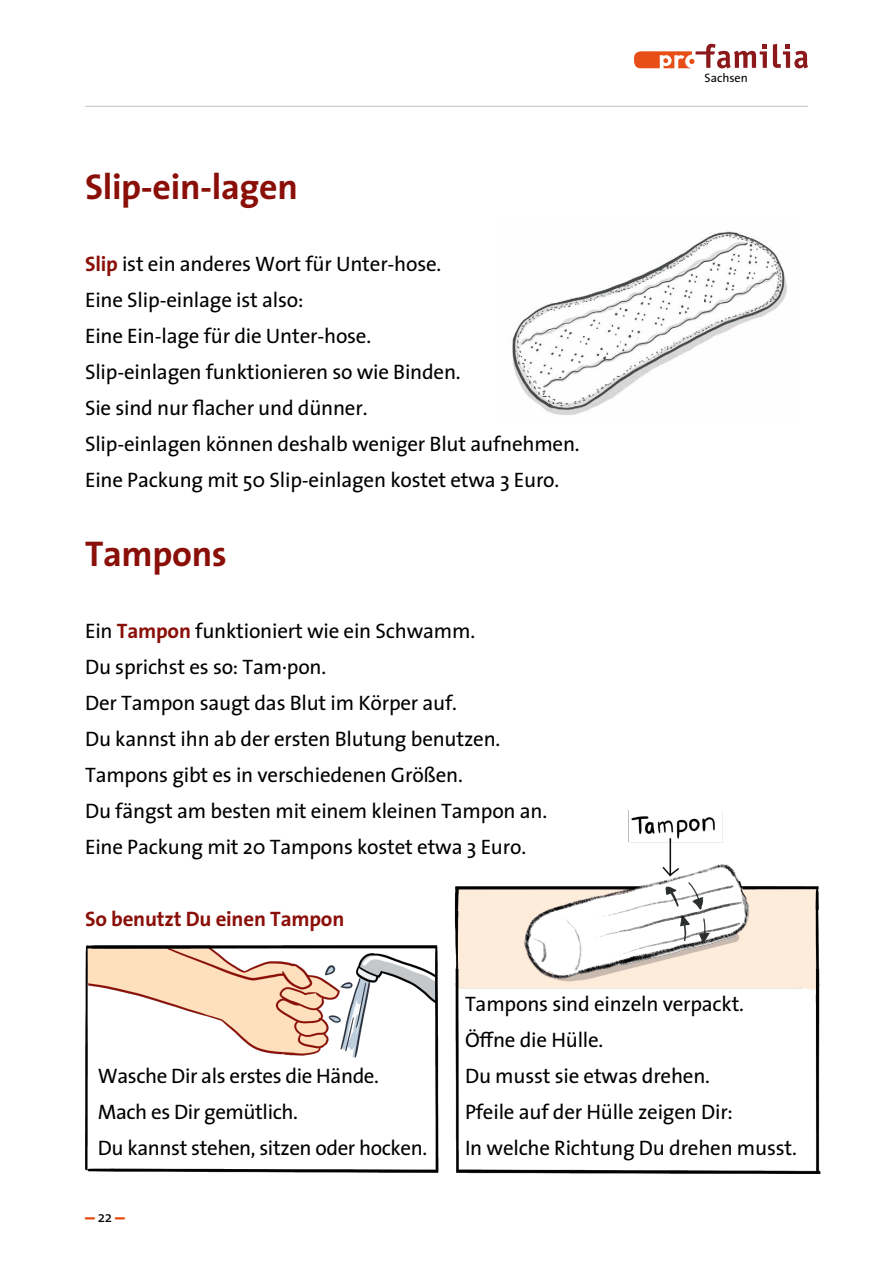
<style>
.page{position:relative;width:893px;height:1263px;background:#fff}
.page>*{position:absolute;margin:0;border:0;box-sizing:border-box;transform-origin:0 0}
.t1{font:36px "The Sans 7 Bold Plain";letter-spacing:-.01em;color:#8a0f08}
.t2{font:21px/36px "The Sans 5";letter-spacing:-.01em;color:#000}
.t3{font:21px "The Sans 7 Bold Plain";letter-spacing:-.01em;color:#8a0f08}
.t4{font:19.5px "The Sans 7 Bold Plain";color:#e84810}
.t5{font:12.3px "The Sans 5";color:#010203}
.s1{font-family:"The Sans 7 Bold Plain";color:#8a0f08}
.s2{font-family:"The Sans 5";font-size:15px;color:#000}
</style>
<div class="page">
<svg style="left:773px;top:44px;width:35px;height:24px"></svg>
<svg style="left:634px;top:44px;width:133px;height:24px"></svg>
<hr style="left:85px;top:106px;width:723px;height:1px;background:#c1c3bc">
<img style="left:454px;top:810px;width:367px;height:364px">
<img style="left:85px;top:945px;width:354px;height:227px">
<img style="left:512px;top:231px;width:275px;height:184px">
<h1 class="t1" style="left:85px;top:157px;width:214px">Slip-ein-lagen</h1>
<p class="t2" style="left:85px;top:245px;width:496px"><span class="s1">Slip</span> ist ein anderes Wort für Unter-hose.<br>Eine Slip-einlage ist also:<br>Eine Ein-lage für die Unter-hose.<br>Slip-einlagen funktionieren so wie Binden.<br>Sie sind nur flacher und dünner.<br>Slip-einlagen können deshalb weniger Blut aufnehmen.<br>Eine Packung mit 50 Slip-einlagen kostet etwa 3 Euro.</p>
<h1 class="t1" style="left:85px;top:524px;width:143px">Tampons</h1>
<p class="t2" style="left:85px;top:612px;width:464px">Ein <span class="s1">Tampon</span> funktioniert wie ein Schwamm.<br>Du sprichst es so: Tam·pon.<br>Der Tampon saugt das Blut im Körper auf.<br>Du kannst ihn ab der ersten Blutung benutzen.<br>Tampons gibt es in verschiedenen Größen.<br>Du fängst am besten mit einem kleinen Tampon an.<br>Eine Packung mit 20 Tampons kostet etwa 3 Euro.</p>
<p class="t3" style="left:85px;top:901px;width:261px">So benutzt Du einen Tampon</p>
<p class="t5" style="left:704px;top:68px;width:45px">Sachsen</p>
<p class="t2" style="left:98px;top:1057px;width:331px">Wasche Dir als erstes die Hände.<br>Mach es Dir gemütlich.<br>Du kannst stehen, sitzen oder hocken.</p>
<p class="t4" style="left:85px;top:1201px;width:41px">– <span class="s2">22</span> –</p>
<p class="t2" style="left:465px;top:985px;width:333px">Tampons sind einzeln verpackt.<br>Öffne die Hülle.<br>Du musst sie etwas drehen.<br>Pfeile auf der Hülle zeigen Dir:<br>In welche Richtung Du drehen musst.</p>
</div>
